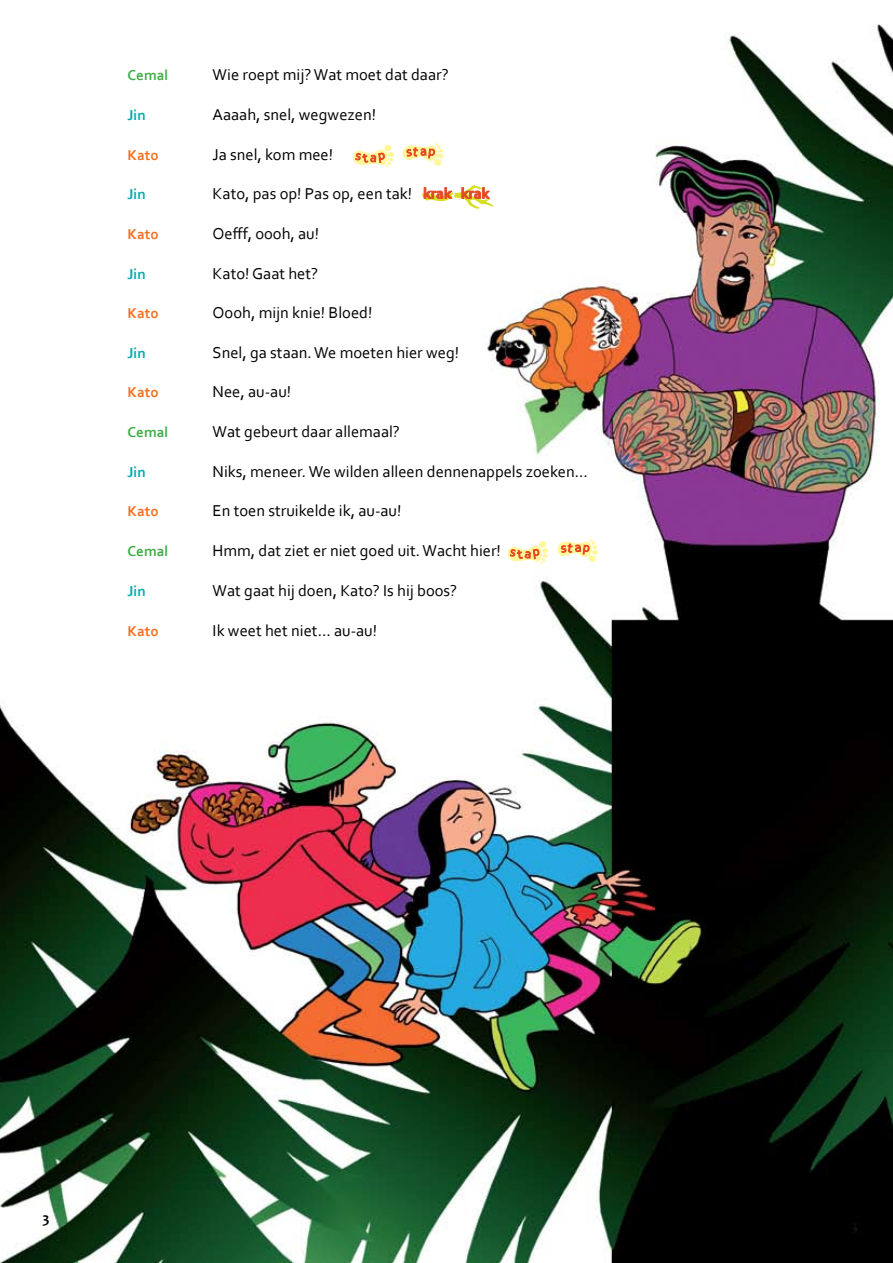
<style>
.page{position:relative;width:893px;height:1263px;background:#fff}
.page>*{position:absolute;margin:0;border:0;box-sizing:border-box;transform-origin:0 0}
.t1{font:16.5px "Corbel";color:#000}
.t2{font:700 15px "Corbel";color:#f37021}
.t3{font:700 15px "Corbel";color:#00aaad}
.t4{font:700 15px "Corbel";color:#41ad49}
.t5{font:700 15px "Candara";color:#000}
</style>
<div class="page">
<img style="left:0;top:24px;width:893px;height:1239px">
<svg style="left:352px;top:136px;width:42px;height:35px"></svg>
<svg style="left:401px;top:129px;width:43px;height:39px"></svg>
<svg style="left:422px;top:185px;width:71px;height:24px"></svg>
<svg style="left:506px;top:532px;width:43px;height:35px"></svg>
<svg style="left:556px;top:525px;width:42px;height:39px"></svg>
<p class="t4" style="left:128px;top:66px;width:42px">Cemal</p>
<p class="t1" style="left:213px;top:65px;width:238px">Wie roept mij? Wat moet dat daar?</p>
<p class="t3" style="left:128px;top:106px;width:20px">Jin</p>
<p class="t1" style="left:213px;top:104px;width:165px">Aaaah, snel, wegwezen!</p>
<p class="t2" style="left:128px;top:145px;width:33px">Kato</p>
<p class="t1" style="left:213px;top:144px;width:122px">Ja snel, kom mee!</p>
<p class="t3" style="left:128px;top:185px;width:20px">Jin</p>
<p class="t1" style="left:213px;top:184px;width:201px">Kato, pas op! Pas op, een tak!</p>
<p class="t2" style="left:128px;top:225px;width:33px">Kato</p>
<p class="t1" style="left:213px;top:223px;width:108px">Oefff, oooh, au!</p>
<p class="t3" style="left:128px;top:264px;width:20px">Jin</p>
<p class="t1" style="left:213px;top:263px;width:107px">Kato! Gaat het?</p>
<p class="t2" style="left:128px;top:304px;width:33px">Kato</p>
<p class="t1" style="left:213px;top:302px;width:161px">Oooh, mijn knie! Bloed!</p>
<p class="t3" style="left:128px;top:343px;width:20px">Jin</p>
<p class="t1" style="left:213px;top:342px;width:248px">Snel, ga staan. We moeten hier weg!</p>
<p class="t2" style="left:128px;top:383px;width:33px">Kato</p>
<p class="t1" style="left:213px;top:382px;width:80px">Nee, au-au!</p>
<p class="t4" style="left:128px;top:423px;width:42px">Cemal</p>
<p class="t1" style="left:213px;top:421px;width:189px">Wat gebeurt daar allemaal?</p>
<p class="t3" style="left:128px;top:462px;width:20px">Jin</p>
<p class="t1" style="left:213px;top:461px;width:377px">Niks, meneer. We wilden alleen dennenappels zoeken…</p>
<p class="t2" style="left:128px;top:502px;width:33px">Kato</p>
<p class="t1" style="left:213px;top:500px;width:190px">En toen struikelde ik, au-au!</p>
<p class="t4" style="left:128px;top:542px;width:42px">Cemal</p>
<p class="t1" style="left:213px;top:541px;width:290px">Hmm, dat ziet er niet goed uit. Wacht hier!</p>
<p class="t3" style="left:128px;top:582px;width:20px">Jin</p>
<p class="t1" style="left:213px;top:580px;width:246px">Wat gaat hij doen, Kato? Is hij boos?</p>
<p class="t2" style="left:128px;top:621px;width:33px">Kato</p>
<p class="t1" style="left:213px;top:620px;width:166px">Ik weet het niet… au-au!</p>
<p class="t5" style="left:43px;top:1208px;width:9px">3</p>
</div>
